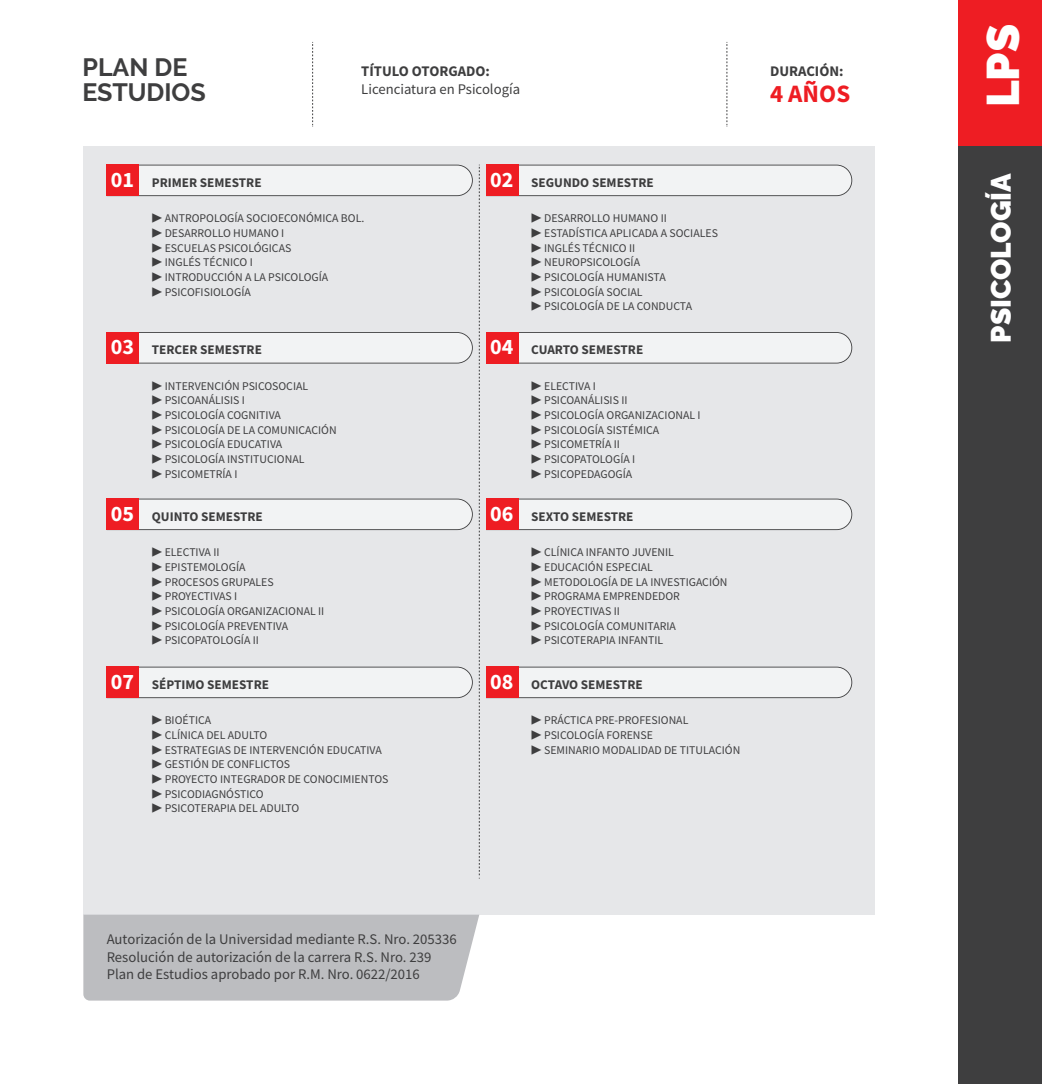
<style>
.page{position:relative;width:1042px;height:1084px;background:#fff}
.page>*{position:absolute;margin:0;border:0;box-sizing:border-box;transform-origin:0 0}
.t1{font:900 45.5px "Raleway";color:#fff}
.t2{font:900 28px "Raleway";color:#fff}
.t3{font:700 25.03px/25px "Raleway";color:#3e3e3f}
.t4{font:700 25.03px "Source Sans Pro";color:#ee1d23}
.t5{font:14.7px/17.7px "Source Sans Pro";color:#3e3e3f}
.t6{font:700 14.7px "Source Sans Pro";color:#3e3e3f}
.t7{font:700 13.3px "Source Sans Pro";color:#3e3e3f}
.t8{font:11.72px/14.7px "Source Sans Pro";color:#3e3e3f}
.s1{font-size:22.05px;color:#fff}
</style>
<div class="page">
<div style="left:83px;top:146px;width:792px;height:768px;background:#e6e7e9"></div>
<div style="left:83px;top:914px;width:396px;height:86px;background:#bcbdc0"></div>
<div style="left:958px;top:0;width:84px;height:1083px;background:#3e3e3f"></div>
<div style="left:958px;top:0;width:84px;height:146px;background:#ee1d23"></div>
<svg style="left:479px;top:165px;width:1px;height:713px"></svg>
<svg style="left:312px;top:42px;width:1px;height:85px"></svg>
<svg style="left:726px;top:42px;width:1px;height:85px"></svg>
<svg style="left:139px;top:165px;width:334px;height:31px"></svg>
<div style="left:107px;top:165px;width:32px;height:31px;background:#ee1d23"></div>
<svg style="left:518px;top:165px;width:334px;height:31px"></svg>
<div style="left:486px;top:165px;width:32px;height:31px;background:#ee1d23"></div>
<svg style="left:139px;top:332px;width:334px;height:31px"></svg>
<div style="left:107px;top:332px;width:32px;height:31px;background:#ee1d23"></div>
<svg style="left:518px;top:332px;width:334px;height:31px"></svg>
<div style="left:486px;top:332px;width:32px;height:31px;background:#ee1d23"></div>
<svg style="left:139px;top:498px;width:334px;height:32px"></svg>
<div style="left:107px;top:498px;width:32px;height:32px;background:#ee1d23"></div>
<svg style="left:518px;top:498px;width:334px;height:32px"></svg>
<div style="left:486px;top:498px;width:32px;height:32px;background:#ee1d23"></div>
<svg style="left:139px;top:666px;width:334px;height:32px"></svg>
<div style="left:107px;top:666px;width:32px;height:32px;background:#ee1d23"></div>
<svg style="left:518px;top:666px;width:334px;height:32px"></svg>
<div style="left:486px;top:666px;width:32px;height:32px;background:#ee1d23"></div>
<hr style="left:0;top:1083px;width:1042px;height:1px;background:#e6e7e9">
<h3 class="t3" style="left:82px;top:55px;width:125px">PLAN DE<br>ESTUDIOS</h3>
<p class="t7" style="left:111px;top:173px;width:152px"><span class="s1">01</span> PRIMER SEMESTRE</p>
<p class="t6" style="left:361px;top:61px;width:130px">TÍTULO OTORGADO:</p>
<p class="t5" style="left:361px;top:80px;width:160px">Licenciatura en Psicología</p>
<p class="t7" style="left:490px;top:173px;width:165px"><span class="s1">02</span> SEGUNDO SEMESTRE</p>
<p class="t8" style="left:152px;top:211px;width:214px">▶ ANTROPOLOGÍA SOCIOECONÓMICA BOL. ▶ DESARROLLO HUMANO I<br>▶ ESCUELAS PSICOLÓGICAS<br>▶ INGLÉS TÉCNICO I<br>▶ INTRODUCCIÓN A LA PSICOLOGÍA<br>▶ PSICOFISIOLOGÍA</p>
<p class="t7" style="left:111px;top:341px;width:153px"><span class="s1">03</span> TERCER SEMESTRE</p>
<p class="t8" style="left:152px;top:378px;width:186px">▶ INTERVENCIÓN PSICOSOCIAL<br>▶ PSICOANÁLISIS I<br>▶ PSICOLOGÍA COGNITIVA<br>▶ PSICOLOGÍA DE LA COMUNICACIÓN ▶ PSICOLOGÍA EDUCATIVA<br>▶ PSICOLOGÍA INSTITUCIONAL<br>▶ PSICOMETRÍA I</p>
<p class="t7" style="left:111px;top:507px;width:154px"><span class="s1">05</span> QUINTO SEMESTRE</p>
<p class="t8" style="left:152px;top:545px;width:174px">▶ ELECTIVA II<br>▶ EPISTEMOLOGÍA<br>▶ PROCESOS GRUPALES<br>▶ PROYECTIVAS I<br>▶ PSICOLOGÍA ORGANIZACIONAL II ▶ PSICOLOGÍA PREVENTIVA<br>▶ PSICOPATOLOGÍA II</p>
<p class="t7" style="left:111px;top:675px;width:160px"><span class="s1">07</span> SÉPTIMO SEMESTRE</p>
<p class="t8" style="left:152px;top:713px;width:238px">▶ BIOÉTICA<br>▶ CLÍNICA DEL ADULTO<br>▶ ESTRATEGIAS DE INTERVENCIÓN EDUCATIVA ▶ GESTIÓN DE CONFLICTOS<br>▶ PROYECTO INTEGRADOR DE CONOCIMIENTOS ▶ PSICODIAGNÓSTICO<br>▶ PSICOTERAPIA DEL ADULTO</p>
<p class="t8" style="left:531px;top:211px;width:188px">▶ DESARROLLO HUMANO II<br>▶ ESTADÍSTICA APLICADA A SOCIALES ▶ INGLÉS TÉCNICO II<br>▶ NEUROPSICOLOGÍA<br>▶ PSICOLOGÍA HUMANISTA<br>▶ PSICOLOGÍA SOCIAL<br>▶ PSICOLOGÍA DE LA CONDUCTA</p>
<p class="t7" style="left:490px;top:341px;width:155px"><span class="s1">04</span> CUARTO SEMESTRE</p>
<p class="t8" style="left:531px;top:378px;width:171px">▶ ELECTIVA I<br>▶ PSICOANÁLISIS II<br>▶ PSICOLOGÍA ORGANIZACIONAL I ▶ PSICOLOGÍA SISTÉMICA<br>▶ PSICOMETRÍA II<br>▶ PSICOPATOLOGÍA I<br>▶ PSICOPEDAGOGÍA</p>
<p class="t7" style="left:490px;top:507px;width:145px"><span class="s1">06</span> SEXTO SEMESTRE</p>
<p class="t8" style="left:531px;top:545px;width:198px">▶ CLÍNICA INFANTO JUVENIL<br>▶ EDUCACIÓN ESPECIAL<br>▶ METODOLOGÍA DE LA INVESTIGACIÓN ▶ PROGRAMA EMPRENDEDOR<br>▶ PROYECTIVAS II<br>▶ PSICOLOGÍA COMUNITARIA<br>▶ PSICOTERAPIA INFANTIL</p>
<p class="t7" style="left:490px;top:675px;width:154px"><span class="s1">08</span> OCTAVO SEMESTRE</p>
<p class="t8" style="left:531px;top:713px;width:211px">▶ PRÁCTICA PRE-PROFESIONAL<br>▶ PSICOLOGÍA FORENSE<br>▶ SEMINARIO MODALIDAD DE TITULACIÓN</p>
<p class="t6" style="left:770px;top:61px;width:75px">DURACIÓN:</p>
<h3 class="t4" style="left:770px;top:76px;width:82px">4 AÑOS</h3>
<p class="t5" style="left:107px;top:930px;width:352px">Autorización de la Universidad mediante R.S. Nro. 205336<br>Resolución de autorización de la carrera R.S. Nro. 239<br>Plan de Estudios aprobado por R.M. Nro. 0622/2016</p>
<h1 class="t1" style="left:977px;top:107px;width:85px;rotate:-90deg">LPS</h1>
<h2 class="t2" style="left:984px;top:342px;width:171px;rotate:-90deg">PSICOLOGÍA</h2>
</div>
